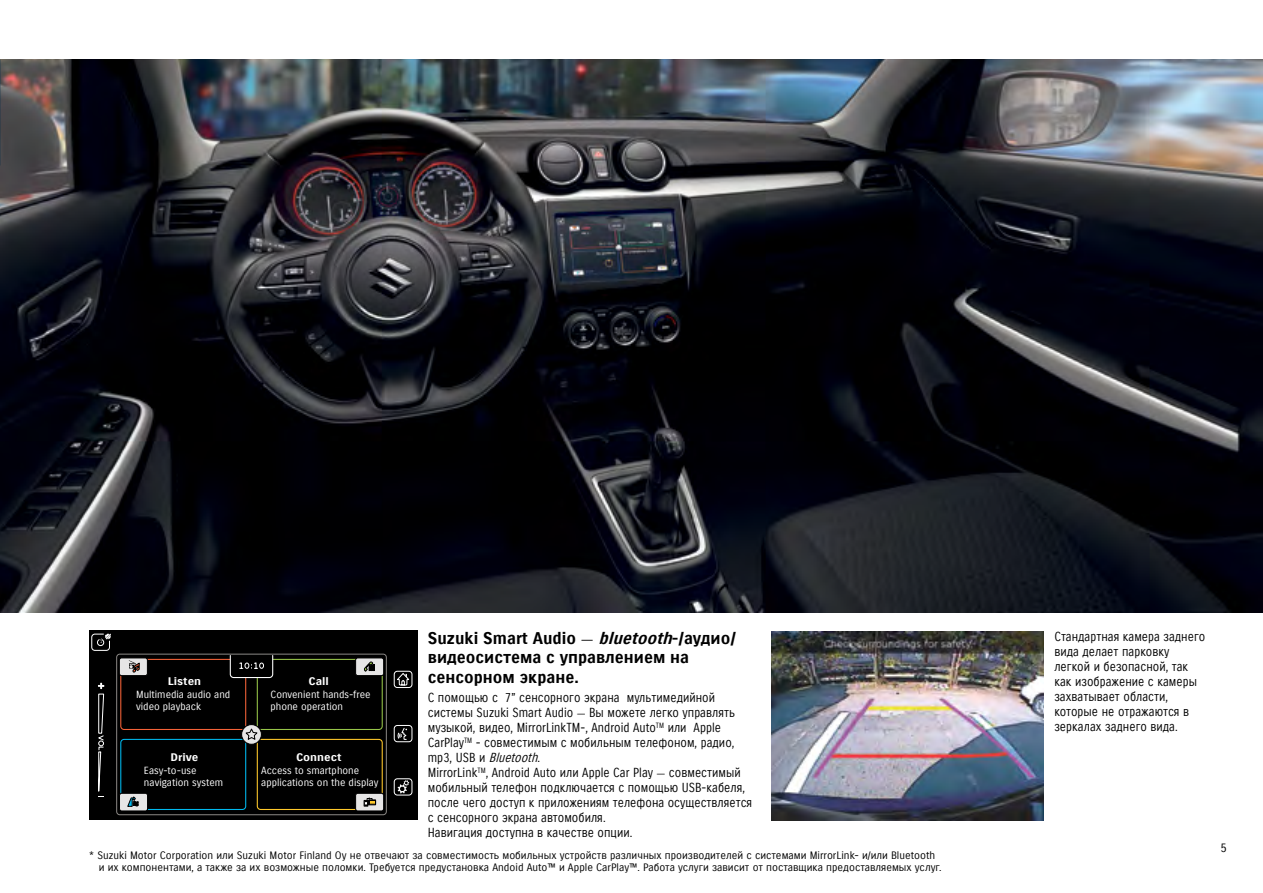
<style>
.page{position:relative;width:1263px;height:893px;background:#fff}
.page>*{position:absolute;margin:0;border:0;box-sizing:border-box;transform-origin:0 0}
.t1{font:16.5px/19.5px "Suzuki PRO Bold";color:#000}
.t2{font:12.75px/15px "Suzuki PRO Regular";letter-spacing:.005em;color:#000;scale:.9 1}
.t3{font:12px "Suzuki PRO Regular";color:#000}
.t4{font:10.65px "Suzuki PRO Bold";color:#fff;scale:1.12 1}
.t5{font:10.5px/12.6px "Suzuki PRO Regular";color:#000}
.t6{font:10.05px/12.1px "Suzuki PRO Regular";color:#fff}
.s1{font-family:"Minion Pro"}
.s2{font-style:italic}
</style>
<div class="page">
<img style="left:0;top:60px;width:1263px;height:552px">
<div style="left:89px;top:630px;width:329px;height:190px;background:#000"></div>
<div style="left:120px;top:659px;width:126px;height:71px;border:1px solid #f46238;border-radius:3px"></div>
<div style="left:257px;top:659px;width:126px;height:71px;border:1px solid #96c449;border-radius:3px"></div>
<div style="left:257px;top:739px;width:126px;height:71px;border:1px solid #ffc92b;border-radius:3px"></div>
<div style="left:120px;top:739px;width:126px;height:71px;border:1px solid #00b8ed;border-radius:3px"></div>
<div style="left:119px;top:658px;width:28px;height:18px;background:#e7e6e6;border-radius:2px"></div>
<div style="left:119px;top:658px;width:29px;height:18px;border:1px solid #000;border-radius:2px"></div>
<svg style="left:91px;top:633px;width:20px;height:18px"></svg>
<svg style="left:98px;top:683px;width:6px;height:114px"></svg>
<div style="left:394px;top:671px;width:18px;height:17px;border:1px solid #fff;border-radius:3px"></div>
<svg style="left:397px;top:673px;width:13px;height:13px"></svg>
<svg style="left:394px;top:725px;width:18px;height:71px"></svg>
<svg style="left:129px;top:660px;width:11px;height:13px"></svg>
<svg style="left:229px;top:656px;width:45px;height:23px"></svg>
<div style="left:356px;top:658px;width:28px;height:18px;background:#e7e6e6;border-radius:2px"></div>
<div style="left:355px;top:658px;width:29px;height:18px;border:1px solid #000;border-radius:2px"></div>
<svg style="left:364px;top:661px;width:11px;height:11px"></svg>
<div style="left:356px;top:793px;width:28px;height:18px;background:#e7e6e6;border-radius:2px"></div>
<div style="left:355px;top:793px;width:29px;height:18px;border:1px solid #000;border-radius:2px"></div>
<svg style="left:364px;top:797px;width:12px;height:10px"></svg>
<div style="left:119px;top:793px;width:29px;height:18px;background:#e7e6e6;border-radius:2px"></div>
<div style="left:119px;top:793px;width:29px;height:18px;border:1px solid #000;border-radius:2px"></div>
<svg style="left:127px;top:796px;width:11px;height:15px"></svg>
<svg style="left:241px;top:724px;width:21px;height:21px"></svg>
<div style="left:116px;top:654px;width:271px;height:161px;border:1px solid #8c8986;border-radius:3px"></div>
<img style="left:772px;top:631px;width:272px;height:189px">
<p class="t4" style="left:168px;top:674px;width:31px">Listen</p>
<p class="t4" style="left:308px;top:674px;width:20px">Call</p>
<p class="t6" style="left:136px;top:689px;width:96px">Multimedia audio and video playback</p>
<p class="t6" style="left:270px;top:689px;width:102px">Convenient hands-free phone operation</p>
<p class="t4" style="left:170px;top:750px;width:26px">Drive</p>
<p class="t4" style="left:296px;top:750px;width:42px">Connect</p>
<p class="t6" style="left:144px;top:765px;width:81px">Easy-to-use navigation system</p>
<p class="t6" style="left:261px;top:765px;width:119px">Access to smartphone applications on the display</p>
<p class="t1" style="left:428px;top:628px;width:310px">Suzuki Smart Audio <span class="s1">-</span> <span class="s2">bluetooth</span>-/аудио/ видеосистема с управлением на сенсорном экране.</p>
<p class="t2" style="left:428px;top:690px;width:362px">С помощью с 7” сенсорного экрана мультимедийной системы Suzuki Smart Audio <span class="s1">-</span> Вы можете легко управлять музыкой, видео, MirrorLinkTM-, Android Auto<sup>TM</sup> или Apple CarPlay<sup>TM</sup> - совместимым с мобильным телефоном, радио,<br>m p 3 , U S B и <span class="s2">Bluetooth</span>.<br>MirrorLink<sup>TM</sup>, Android Auto или Apple Car Play <span class="s1">-</span> совместимый мобильный телефон подключается с помощью USB-кабеля, после чего доступ к приложениям телефона осуществляется с сенсорного экрана автомобиля.<br>Навигация доступна в качестве опции.</p>
<p class="t5" style="left:99px;top:849px;width:844px;text-indent:-9px">* Suzuki Motor Corporation или Suzuki Motor Finland Oy не отвечают за совместимость мобильных устройств различных производителей с системами MirrorLink- и/или Bluetooth и их компонентами, а также за их возможные поломки. Требуется предустановка Andoid Auto™ и Apple CarPlay™. Работа услуги зависит от поставщика предоставляемых услуг.</p>
<p class="t2" style="left:1054px;top:629px;width:169px">Стандартная камера заднего вида делает парковку легкой и безопасной, так как изображение с камеры захватывает области, которые не отражаются в зеркалах заднего вида.</p>
<p class="t3" style="left:1220px;top:840px;width:8px">5</p>
</div>
